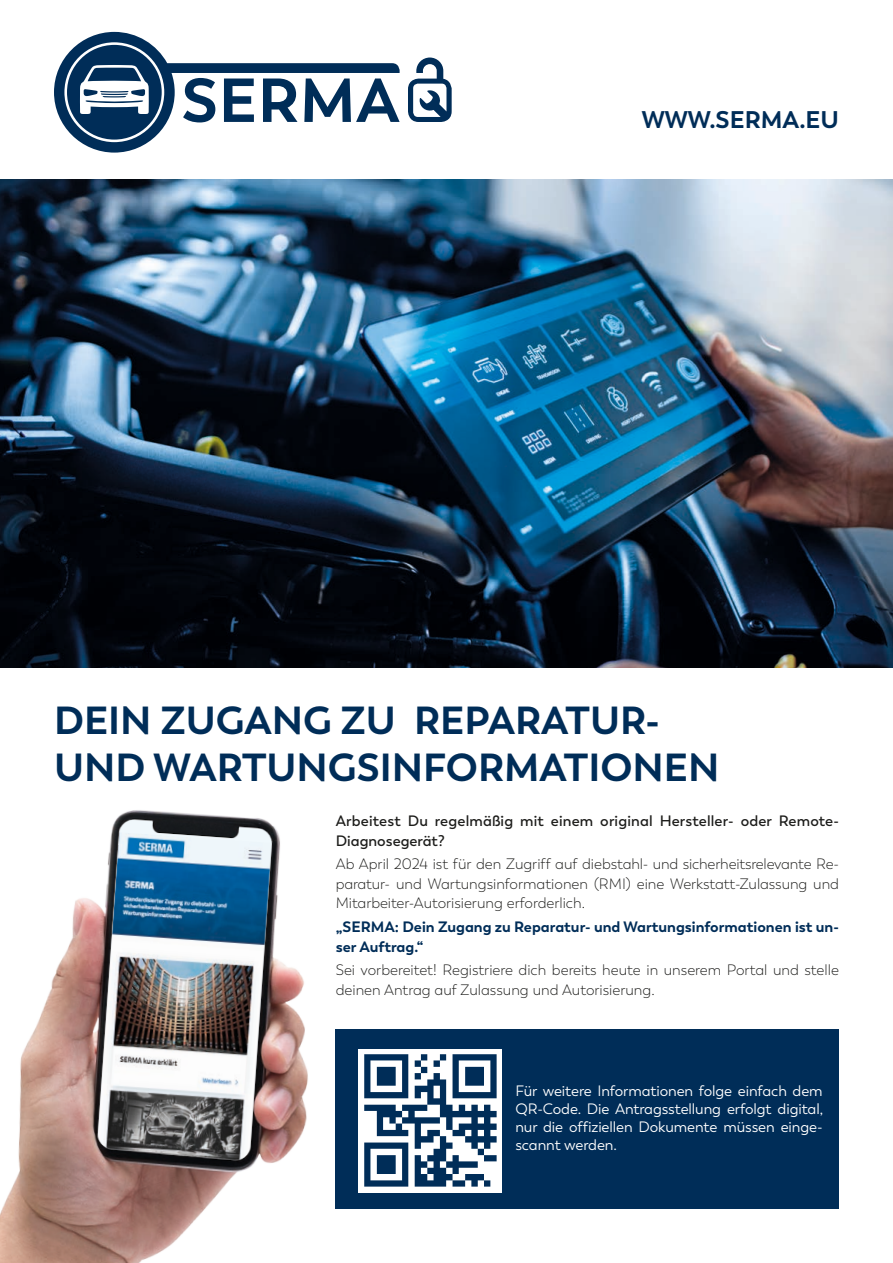
<style>
.page{position:relative;width:893px;height:1263px;background:#fff}
.page>*{position:absolute;margin:0;border:0;box-sizing:border-box;transform-origin:0 0}
.t1{font:700 39px/46.8px "Trenda";color:#002d58}
.t2{font:700 24px "Trenda";color:#002d58}
.t3{font:300 15px/19.5px "Trenda";color:#1d1d1b;text-align:justify}
.t4{font:15px/18px "Trenda";letter-spacing:-.005em;color:#fff;text-align:justify}
.t5{font:600 15px/19.5px "Trenda";letter-spacing:.01em;color:#1d1d1b}
.t6{font:700 15px/19.5px "Trenda";color:#002d58}
</style>
<div class="page">
<img style="left:0;top:180px;width:893px;height:488px">
<img style="left:0;top:810px;width:336px;height:453px">
<div style="left:336px;top:1029px;width:503px;height:180px;background:#002d58"></div>
<img style="left:359px;top:1049px;width:143px;height:143px">
<svg style="left:54px;top:32px;width:346px;height:121px"></svg>
<svg style="left:408px;top:58px;width:44px;height:64px"></svg>
<p class="t2" style="left:642px;top:104px;width:199px">WWW.SERMA.EU</p>
<p class="t1" style="left:54px;top:698px;width:667px">DEIN ZUGANG ZU REPARATUR-<br>UND WARTUNGSINFORMATIONEN</p>
<p class="t5" style="left:336px;top:811px;width:505px">Arbeitest Du regelmäßig mit einem original Hersteller- oder Remote-<br>Diagnosegerät?</p>
<p class="t3" style="left:336px;top:854px;width:505px">Ab April 2024 ist für den Zugriff auf diebstahl- und sicherheitsrelevante Re&shy;paratur- und Wartungsinformationen (RMI) eine Werkstatt-Zulassung und Mitarbeiter-Autorisierung erforderlich.</p>
<p class="t6" style="left:336px;top:917px;width:505px">„SERMA: Dein Zugang zu Reparatur- und Wartungsinformationen ist un&shy;ser Auftrag.“</p>
<p class="t3" style="left:336px;top:960px;width:505px">Sei vorbereitet! Registriere dich bereits heute in unserem Portal und stelle deinen Antrag auf Zulassung und Autorisierung.</p>
<p class="t4" style="left:515px;top:1082px;width:309px">Für weitere Informationen folge einfach dem QR-Code. Die Antragsstellung erfolgt digital, nur die offiziellen Dokumente müssen einge&shy;scannt werden.</p>
</div>
